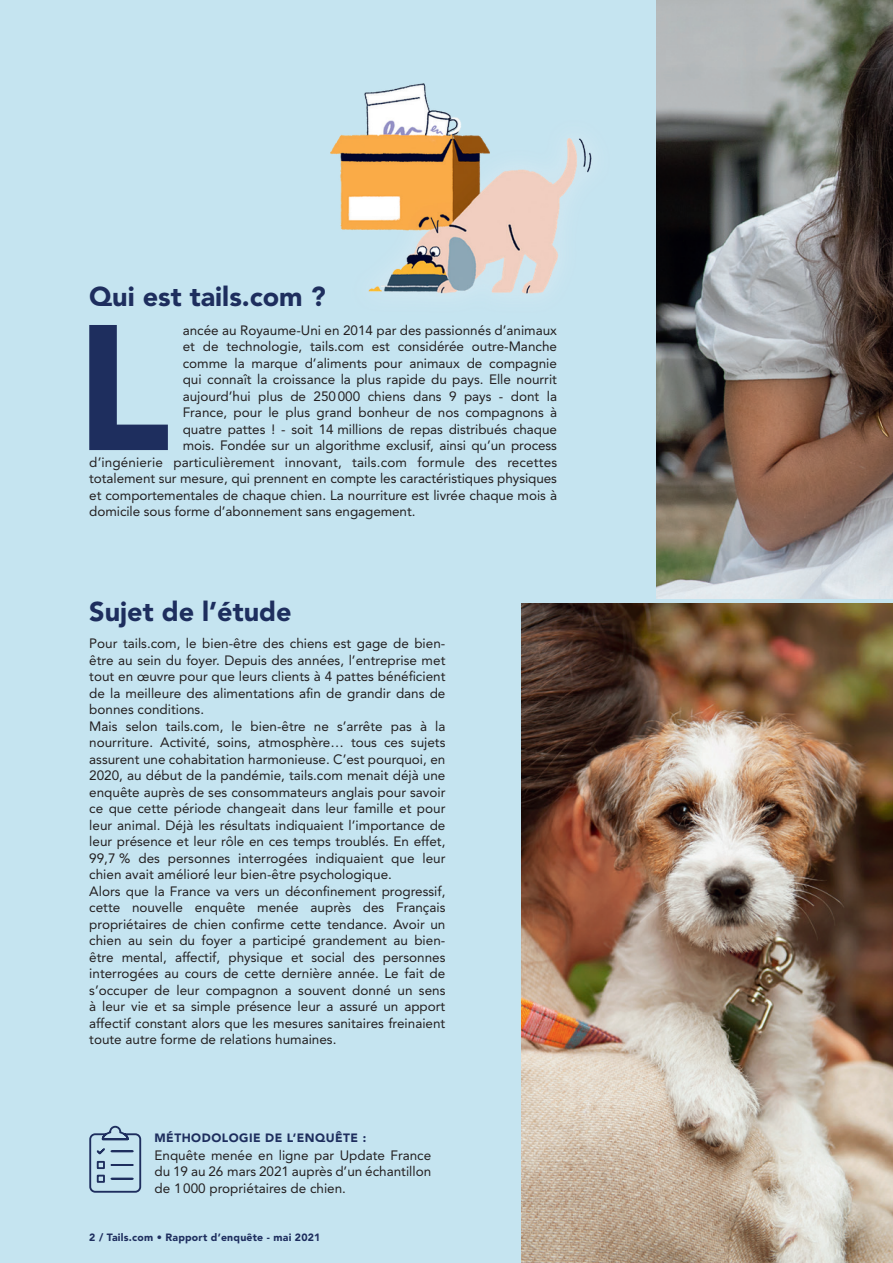
<style>
.page{position:relative;width:893px;height:1263px;background:#c5e4f0}
.page>*{position:absolute;margin:0;border:0;box-sizing:border-box;transform-origin:0 0}
.t1{font:900 176.7px "Avenir LT Std";color:#1e2e5e}
.t2{font:900 27px "Avenir LT Std";color:#1e2e5e}
.t3{font:13.5px/16.5px "Avenir LT Std";color:#231f20;text-align:justify}
.t4{font:900 12px "Avenir LT Std";letter-spacing:.04em;color:#1e2e5e}
.t5{font:900 10.5px "Avenir LT Std";letter-spacing:.02em;color:#1e2e5e}
</style>
<div class="page">
<img style="left:656px;top:0;width:237px;height:599px">
<img style="left:330px;top:84px;width:262px;height:211px">
<img style="left:522px;top:603px;width:371px;height:660px">
<svg style="left:89px;top:1125px;width:53px;height:68px"></svg>
<p class="t2" style="left:89px;top:280px;width:238px">Qui est tails.com ?</p>
<p class="t1" style="left:76px;top:282px;width:96px">L</p>
<p class="t3" style="left:183px;top:322px;width:376px">ancée au Royaume-Uni en 2014 par des passionnés d’animaux</p>
<p class="t3" style="left:183px;top:338px;width:376px">et de technologie, tails.com est considérée outre-Manche</p>
<p class="t3" style="left:183px;top:355px;width:376px">comme la marque d’aliments pour animaux de compagnie</p>
<p class="t3" style="left:183px;top:371px;width:376px">qui connaît la croissance la plus rapide du pays. Elle nourrit</p>
<p class="t3" style="left:183px;top:388px;width:376px">aujourd’hui plus de 250000 chiens dans 9 pays - dont la</p>
<p class="t3" style="left:183px;top:404px;width:376px">France, pour le plus grand bonheur de nos compagnons à</p>
<p class="t3" style="left:183px;top:421px;width:376px">quatre pattes ! - soit 14 millions de repas distribués chaque</p>
<p class="t3" style="left:183px;top:437px;width:376px">mois. Fondée sur un algorithme exclusif, ainsi qu’un process</p>
<p class="t3" style="left:89px;top:454px;width:469px">d’ingénierie particulièrement innovant, tails.com formule des recettes</p>
<p class="t3" style="left:89px;top:470px;width:469px">totalement sur mesure, qui prennent en compte les caractéristiques physiques</p>
<p class="t3" style="left:89px;top:487px;width:469px">et comportementales de chaque chien. La nourriture est livrée chaque mois à</p>
<p class="t3" style="left:89px;top:503px;width:328px">domicile sous forme d’abonnement sans engagement.</p>
<p class="t2" style="left:89px;top:595px;width:204px">Sujet de l’étude</p>
<p class="t3" style="left:89px;top:635px;width:358px">Pour tails.com, le bien-être des chiens est gage de bien&shy;être au sein du foyer. Depuis des années, l’entreprise met tout en œuvre pour que leurs clients à 4 pattes bénéficient de la meilleure des alimentations afin de grandir dans de bonnes conditions.</p>
<p class="t3" style="left:89px;top:718px;width:358px">Mais selon tails.com, le bien-être ne s’arrête pas à la nourriture. Activité, soins, atmosphère… tous ces sujets assurent une cohabitation harmonieuse. C’est pourquoi, en 2020, au début de la pandémie, tails.com menait déjà une enquête auprès de ses consommateurs anglais pour savoir ce que cette période changeait dans leur famille et pour leur animal. Déjà les résultats indiquaient l’importance de leur présence et leur rôle en ces temps troublés. En effet, 99,7 % des personnes interrogées indiquaient que leur chien avait amélioré leur bien-être psychologique.</p>
<p class="t3" style="left:89px;top:883px;width:358px">Alors que la France va vers un déconfinement progressif, cette nouvelle enquête menée auprès des Français propriétaires de chien confirme cette tendance. Avoir un chien au sein du foyer a participé grandement au bien&shy;être mental, affectif, physique et social des personnes interrogées au cours de cette dernière année. Le fait de s’occuper de leur compagnon a souvent donné un sens à leur vie et sa simple présence leur a assuré un apport affectif constant alors que les mesures sanitaires freinaient toute autre forme de relations humaines.</p>
<p class="t4" style="left:154px;top:1131px;width:213px">MÉTHODOLOGIE DE L’ENQUÊTE :</p>
<p class="t3" style="left:154px;top:1147px;width:278px">Enquête menée en ligne par Update France du 19 au 26 mars 2021 auprès d’un échantillon de 1000 propriétaires de chien.</p>
<p class="t5" style="left:89px;top:1231px;width:233px">2 / Tails.com • Rapport d’enquête - mai 2021</p>
</div>
